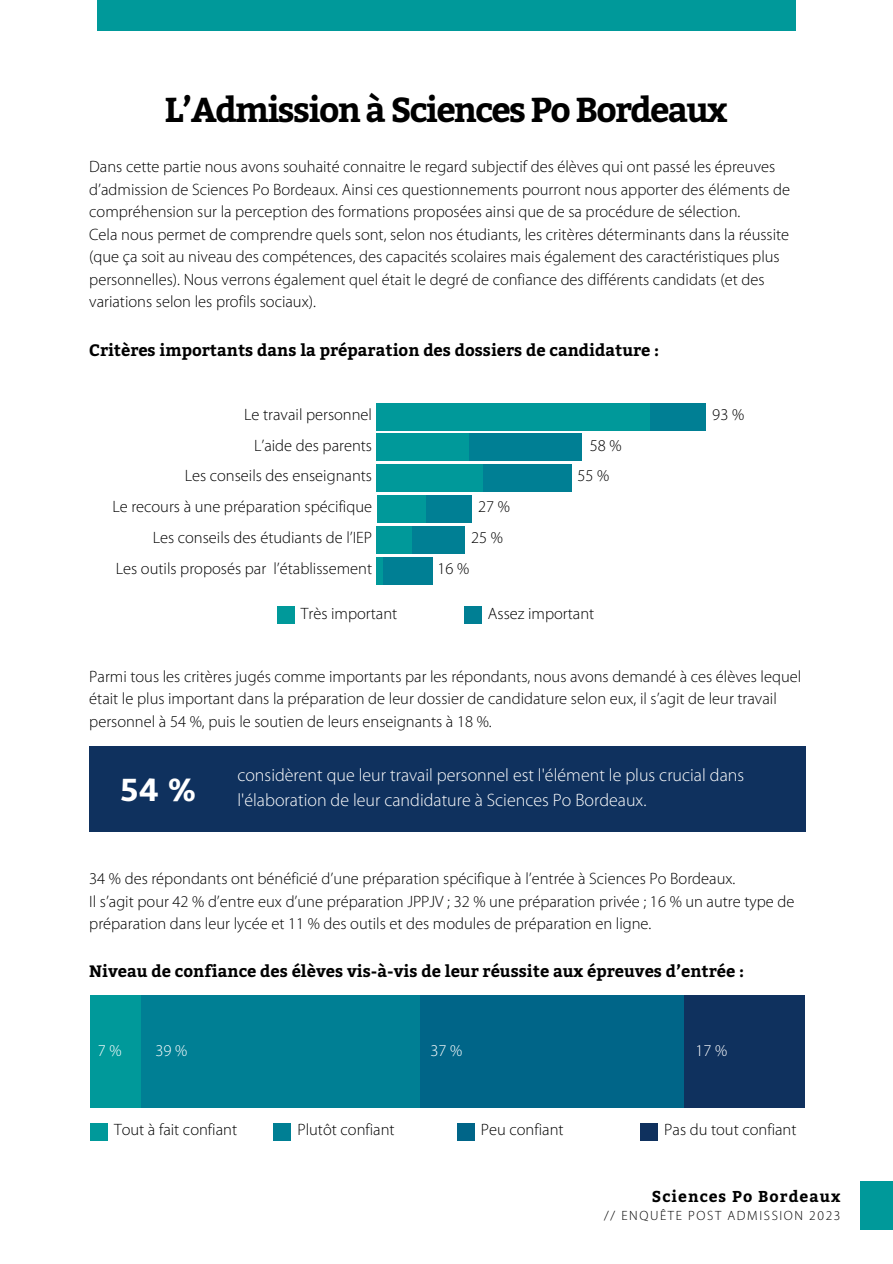
<style>
.page{position:relative;width:893px;height:1264px;background:#fff}
.page>*{position:absolute;margin:0;border:0;box-sizing:border-box;transform-origin:0 0}
.t1{font:700 34.5px "Bitter";letter-spacing:-.05em;color:#000}
.t2{font:700 31.5px "Bitter";color:#fff}
.t3{font:300 18px/24.8px "Myriad Pro";color:#fff}
.t4{font:300 16.5px/22.5px "Myriad Pro";color:#000}
.t5{font:700 16.5px "Bitter";color:#000}
.t6{font:300 16.5px "Myriad Pro";color:#fff}
.t7{font:700 15.75px "Bitter";letter-spacing:.07em;color:#000}
.t8{font:300 13.5px "Myriad Pro";letter-spacing:.12em;color:#000}
</style>
<div class="page">
<div style="left:860px;top:1181px;width:32px;height:48px;background:#00999a"></div>
<div style="left:97px;top:0;width:698px;height:30px;background:#00999a"></div>
<div style="left:89px;top:746px;width:716px;height:85px;background:#0f315e"></div>
<div style="left:376px;top:403px;width:274px;height:27px;background:#00999a"></div>
<div style="left:650px;top:403px;width:57px;height:27px;background:#007f94"></div>
<div style="left:376px;top:433px;width:93px;height:28px;background:#00999a"></div>
<div style="left:469px;top:433px;width:113px;height:28px;background:#007f94"></div>
<div style="left:376px;top:464px;width:107px;height:28px;background:#00999a"></div>
<div style="left:483px;top:464px;width:89px;height:28px;background:#007f94"></div>
<div style="left:376px;top:495px;width:50px;height:28px;background:#00999a"></div>
<div style="left:426px;top:495px;width:46px;height:28px;background:#007f94"></div>
<div style="left:376px;top:526px;width:36px;height:27px;background:#00999a"></div>
<div style="left:412px;top:526px;width:53px;height:27px;background:#007f94"></div>
<div style="left:376px;top:557px;width:8px;height:27px;background:#00999a"></div>
<div style="left:384px;top:557px;width:49px;height:27px;background:#007f94"></div>
<div style="left:277px;top:607px;width:17px;height:17px;background:#00999a"></div>
<div style="left:464px;top:607px;width:17px;height:17px;background:#007f94"></div>
<div style="left:90px;top:994px;width:714px;height:113px;background:#0f315e"></div>
<div style="left:90px;top:994px;width:593px;height:113px;background:#006588"></div>
<div style="left:90px;top:994px;width:329px;height:113px;background:#007f94"></div>
<div style="left:90px;top:994px;width:50px;height:113px;background:#00999a"></div>
<div style="left:90px;top:1122px;width:17px;height:17px;background:#00999a"></div>
<div style="left:274px;top:1122px;width:17px;height:17px;background:#007f94"></div>
<div style="left:457px;top:1122px;width:17px;height:17px;background:#006588"></div>
<div style="left:640px;top:1122px;width:17px;height:17px;background:#0f315e"></div>
<p class="t1" style="left:165px;top:84px;width:564px">L’Admission à Sciences Po Bordeaux</p>
<p class="t4" style="left:89px;top:157px;width:702px">Dans cette partie nous avons souhaité connaitre le regard subjectif des élèves qui ont passé les épreuves d’admission de Sciences Po Bordeaux. Ainsi ces questionnements pourront nous apporter des éléments de compréhension sur la perception des formations proposées ainsi que de sa procédure de sélection.</p>
<p class="t4" style="left:89px;top:224px;width:701px">Cela nous permet de comprendre quels sont, selon nos étudiants, les critères déterminants dans la réussite (que ça soit au niveau des compétences, des capacités scolaires mais également des caractéristiques plus personnelles). Nous verrons également quel était le degré de confiance des différents candidats (et des variations selon les profils sociaux).</p>
<p class="t5" style="left:89px;top:338px;width:571px">Critères importants dans la préparation des dossiers de candidature :</p>
<p class="t4" style="left:244px;top:404px;width:129px">Le travail personnel</p>
<p class="t4" style="left:254px;top:435px;width:119px">L’aide des parents</p>
<p class="t4" style="left:185px;top:466px;width:189px">Les conseils des enseignants</p>
<p class="t4" style="left:112px;top:497px;width:261px">Le recours à une préparation spécifique</p>
<p class="t4" style="left:478px;top:497px;width:33px">27%</p>
<p class="t4" style="left:471px;top:528px;width:33px">25%</p>
<p class="t4" style="left:153px;top:528px;width:221px">Les conseils des étudiants de l’IEP</p>
<p class="t4" style="left:116px;top:559px;width:258px">Les outils proposés par l’établissement</p>
<p class="t4" style="left:437px;top:559px;width:33px">16%</p>
<p class="t4" style="left:589px;top:435px;width:33px">58%</p>
<p class="t4" style="left:577px;top:465px;width:33px">55%</p>
<p class="t4" style="left:301px;top:603px;width:98px">Très important</p>
<p class="t4" style="left:488px;top:603px;width:108px">Assez important</p>
<p class="t4" style="left:712px;top:404px;width:33px">93%</p>
<p class="t4" style="left:89px;top:666px;width:713px">Parmi tous les critères jugés comme importants par les répondants, nous avons demandé à ces élèves lequel était le plus important dans la préparation de leur dossier de candidature selon eux, il s’agit de leur travail personnel à 54 %, puis le soutien de leurs enseignants à 18 %.</p>
<p class="t2" style="left:121px;top:766px;width:77px">54 %</p>
<p class="t3" style="left:237px;top:764px;width:508px">considèrent que leur travail personnel est l'élément le plus crucial dans l'élaboration de leur candidature à Sciences Po Bordeaux.</p>
<p class="t4" style="left:89px;top:868px;width:647px">34 % des répondants ont bénéficié d’une préparation spécifique à l’entrée à Sciences Po Bordeaux.</p>
<p class="t4" style="left:89px;top:891px;width:706px">Il s’agit pour 42 % d’entre eux d’une préparation JPPJV ; 32 % une préparation privée ; 16 % un autre type de préparation dans leur lycée et 11 % des outils et des modules de préparation en ligne.</p>
<p class="t5" style="left:89px;top:959px;width:656px">Niveau de confiance des élèves vis-à-vis de leur réussite aux épreuves d’entrée :</p>
<p class="t6" style="left:98px;top:1043px;width:25px">7%</p>
<p class="t6" style="left:155px;top:1043px;width:33px">39%</p>
<p class="t6" style="left:430px;top:1043px;width:33px">37%</p>
<p class="t6" style="left:695px;top:1043px;width:33px">17%</p>
<p class="t4" style="left:114px;top:1119px;width:124px">Tout à fait confiant</p>
<p class="t4" style="left:297px;top:1119px;width:99px">Plutôt confiant</p>
<p class="t4" style="left:481px;top:1119px;width:84px">Peu confiant</p>
<p class="t4" style="left:664px;top:1119px;width:134px">Pas du tout confiant</p>
<p class="t7" style="left:651px;top:1184px;width:190px">Sciences Po Bordeaux</p>
<p class="t8" style="left:604px;top:1210px;width:238px">// ENQUÊTE POST ADMISSION 2023</p>
</div>
